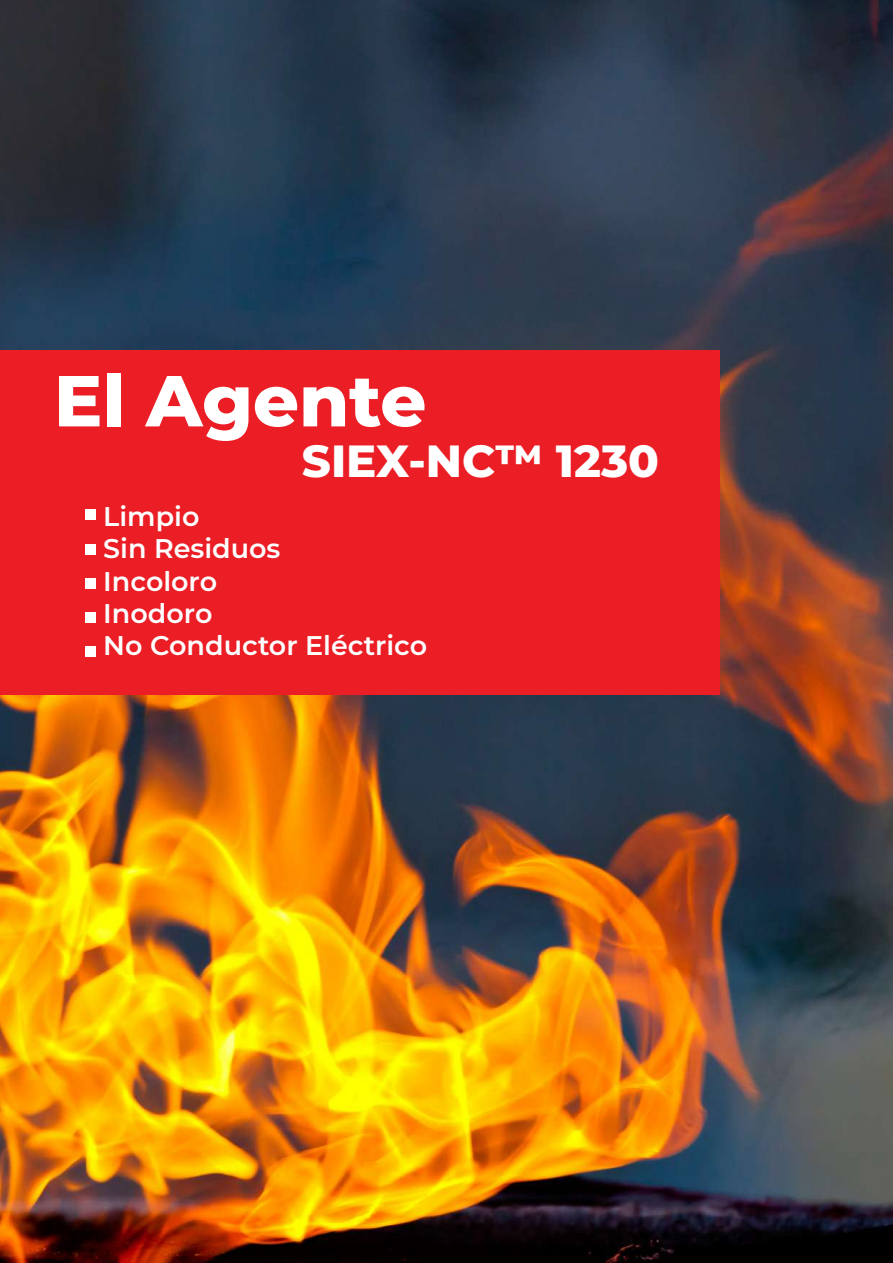
<style>
.page{position:relative;width:893px;height:1263px;background:#fff}
.page>*{position:absolute;margin:0;border:0;box-sizing:border-box;transform-origin:0 0}
.t1{font:800 72px "Montserrat";color:#fff}
.t2{font:800 45px "Montserrat";color:#fff}
.t3{font:600 27px/32.4px "Montserrat";color:#fff}
</style>
<div class="page">
<img style="left:0;top:0;width:893px;height:1263px">
<div style="left:0;top:351px;width:719px;height:344px;background:#eb1d25"></div>
<div style="left:85px;top:544px;width:11px;height:11px;background:#fff"></div>
<div style="left:85px;top:578px;width:11px;height:11px;background:#fff"></div>
<div style="left:85px;top:509px;width:11px;height:11px;background:#fff"></div>
<div style="left:85px;top:646px;width:11px;height:10px;background:#fff"></div>
<div style="left:85px;top:612px;width:11px;height:11px;background:#fff"></div>
<h1 class="t1" style="left:54px;top:348px;width:374px">El Agente</h1>
<h2 class="t2" style="left:302px;top:428px;width:359px">SIEX-NC™ 1230</h2>
<p class="t3" style="left:103px;top:499px;width:325px">Limpio<br>Sin Residuos<br>Incoloro<br>Inodoro<br>No Conductor Eléctrico</p>
</div>
